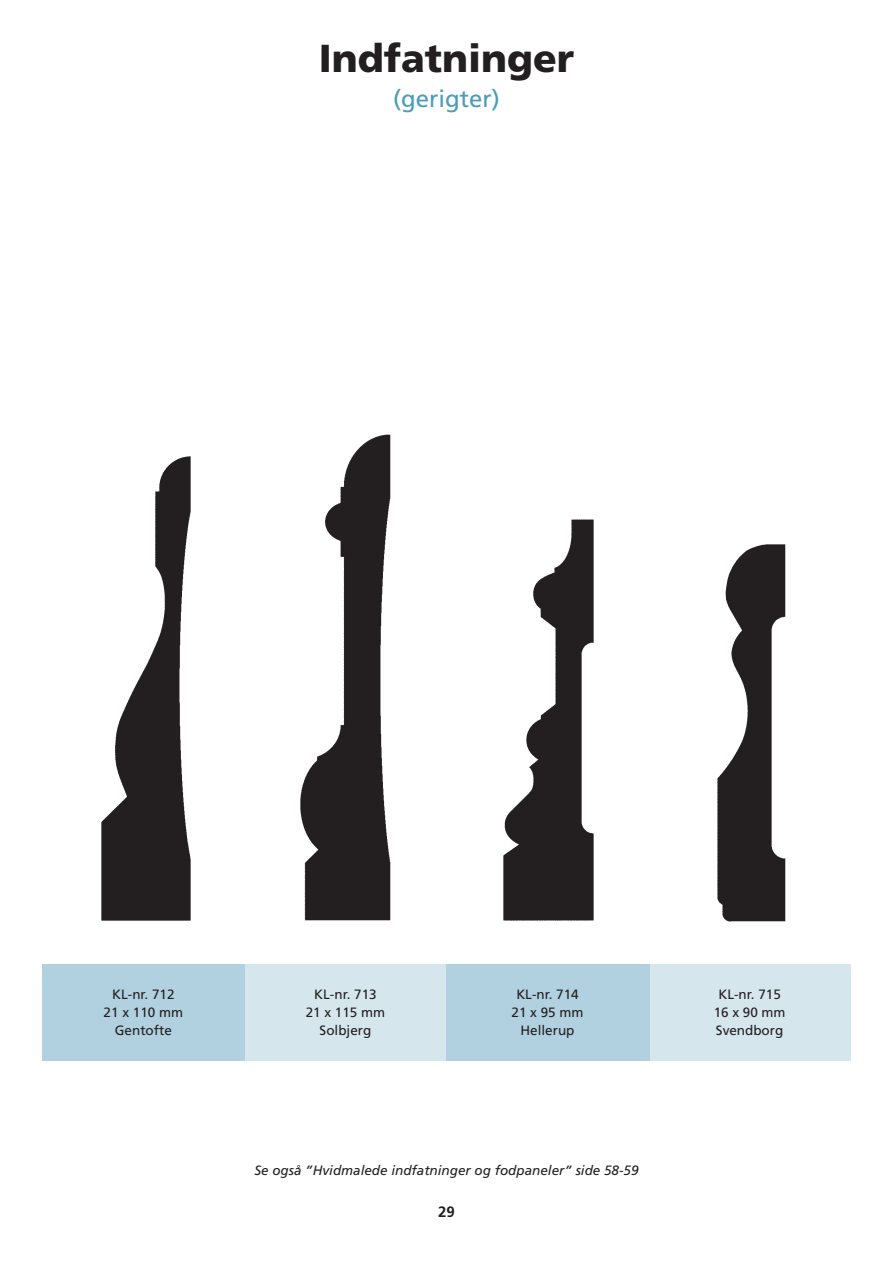
<style>
.page{position:relative;width:893px;height:1263px;background:#fff}
.page>*{position:absolute;margin:0;border:0;box-sizing:border-box;transform-origin:0 0}
.t1{font:900 39px "Frutiger";color:#231f20}
.t2{font:24px "Frutiger";color:#4b9db7}
.t3{font:700 15px "Frutiger";color:#231f20}
.t4{font:13.5px/18px "Frutiger";color:#231f20;text-align:center}
.t5{font:italic 13.5px "Frutiger";color:#231f20}
</style>
<div class="page">
<div style="left:43px;top:965px;width:807px;height:96px;background:#b1d1e0"></div>
<div style="left:245px;top:965px;width:201px;height:96px;background:#d6e6ed"></div>
<div style="left:650px;top:965px;width:200px;height:96px;background:#d6e6ed"></div>
<img style="left:102px;top:456px;width:89px;height:465px">
<img style="left:301px;top:435px;width:89px;height:485px">
<img style="left:504px;top:519px;width:89px;height:402px">
<img style="left:718px;top:544px;width:68px;height:377px">
<h1 class="t1" style="left:319px;top:43px;width:257px">Indfatninger</h1>
<h2 class="t2" style="left:393px;top:89px;width:108px">(gerigter)</h2>
<p class="t4" style="left:104px;top:986px;width:81px">KL-nr. 712<br>21 x 110 mm<br>Gentofte</p>
<p class="t4" style="left:306px;top:986px;width:81px">KL-nr. 713<br>21 x 115 mm<br>Solbjerg</p>
<p class="t4" style="left:512px;top:986px;width:73px">KL-nr. 714<br>21 x 95 mm<br>Hellerup</p>
<p class="t4" style="left:714px;top:986px;width:73px">KL-nr. 715<br>16 x 90 mm<br>Svendborg</p>
<p class="t5" style="left:254px;top:1165px;width:386px">Se også ”Hvidmalede indfatninger og fodpaneler” side 58-59</p>
<p class="t3" style="left:438px;top:1206px;width:18px">29</p>
</div>
